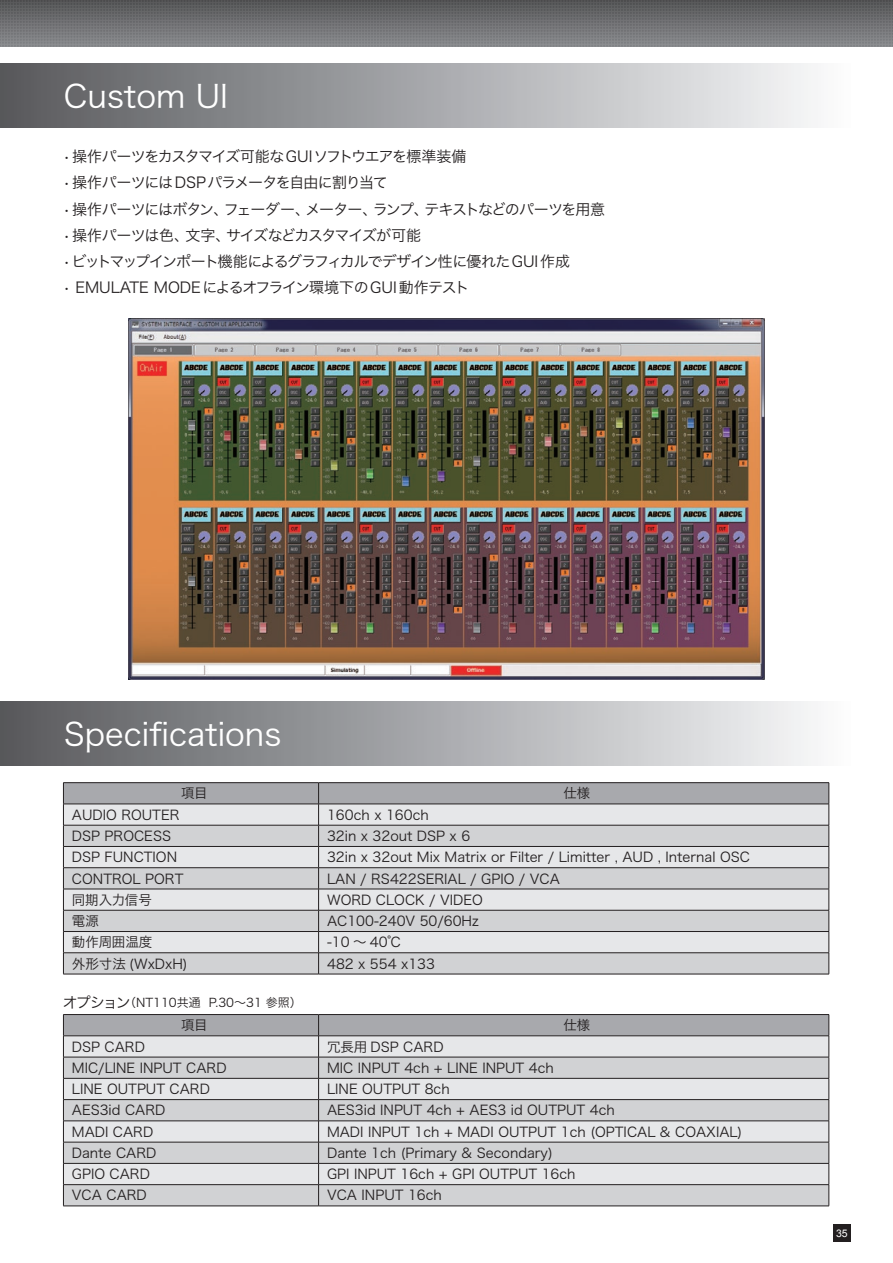
<style>
.page{position:relative;width:893px;height:1263px;background:#fff}
.page>*{position:absolute;margin:0;border:0;box-sizing:border-box;transform-origin:0 0}
.t1{font:31.5px "Hira Kaku Pro W3";color:#fff}
.t2{font:15px "Hira Kaku Pro W3";letter-spacing:-.06em;color:#231f20}
.t3{font:15px "Hira Kaku Pro W3";color:#231f20}
.t4{font:13.5px "Hira Kaku Pro W3";color:#231f20}
.t5{font:13.5px "Hira Kaku Pro N W3";color:#231f20}
.t6{font:12px "Hira Kaku Pro W3";color:#231f20}
.t7{font:10.5px "Arial";color:#fff}
.s1{font-size:15px}
</style>
<div class="page">
<div style="left:833px;top:1225px;width:17px;height:17px;background:#231f20"></div>
<div style="left:0;top:0;width:893px;height:47px;background:linear-gradient(to bottom,#555556,#8a8b8f)"></div>
<img style="left:128px;top:319px;width:637px;height:360px">
<div style="left:0;top:64px;width:850px;height:64px;background:linear-gradient(to right,#57585c,#f9fafc)"></div>
<div style="left:0;top:702px;width:850px;height:63px;background:linear-gradient(to right,#57585c,#f9fafc)"></div>
<hr style="left:63px;top:782px;width:256px;height:1px;background:#231f20">
<hr style="left:319px;top:782px;width:510px;height:1px;background:#231f20">
<svg style="left:63px;top:783px;width:767px;height:191px;background:#cccdcf"></svg>
<hr style="left:63px;top:974px;width:256px;height:1px;background:#231f20">
<hr style="left:319px;top:974px;width:510px;height:1px;background:#231f20">
<svg style="left:63px;top:1014px;width:767px;height:192px;background:#cccccf"></svg>
<hr style="left:63px;top:1206px;width:256px;height:1px;background:#231f20">
<hr style="left:319px;top:1206px;width:510px;height:1px;background:#231f20">
<h1 class="t1" style="left:64px;top:68px;width:166px">Custom UI</h1>
<p class="t2" style="left:63px;top:143px;width:405px">• 操作パーツをカスタマイズ可能なGUIソフトウエアを標準装備</p>
<p class="t2" style="left:63px;top:169px;width:326px">• 操作パーツにはDSPパラメータを自由に割り当て</p>
<p class="t2" style="left:63px;top:196px;width:543px">• 操作パーツにはボタン、フェーダー、メーター、ランプ、テキストなどのパーツを用意</p>
<p class="t2" style="left:63px;top:222px;width:359px">• 操作パーツは色、文字、サイズなどカスタマイズが可能</p>
<p class="t2" style="left:63px;top:248px;width:508px">•ビットマップインポート機能によるグラフィカルでデザイン性に優れた GUI 作成</p>
<p class="t3" style="left:63px;top:274px;width:408px">• EMULATE MODEによるオフライン環境下のGUI動作テスト</p>
<h1 class="t1" style="left:64px;top:706px;width:219px">Specifications</h1>
<p class="t5" style="left:181px;top:781px;width:28px">項目</p>
<p class="t5" style="left:563px;top:781px;width:28px">仕様</p>
<p class="t5" style="left:72px;top:803px;width:109px">AUDIO ROUTER</p>
<p class="t5" style="left:327px;top:803px;width:103px">160ch x 160ch</p>
<p class="t5" style="left:72px;top:824px;width:101px">DSP PROCESS</p>
<p class="t5" style="left:327px;top:824px;width:145px">32in x 32out DSP x 6</p>
<p class="t5" style="left:72px;top:845px;width:107px">DSP FUNCTION</p>
<p class="t5" style="left:327px;top:845px;width:424px">32in x 32out Mix Matrix or Filter / Limitter , AUD , Internal OSC</p>
<p class="t5" style="left:72px;top:866px;width:113px">CONTROL PORT</p>
<p class="t4" style="left:327px;top:866px;width:234px">LAN / RS422SERIAL / GPIO / VCA</p>
<p class="t5" style="left:72px;top:888px;width:82px">同期入力信号</p>
<p class="t4" style="left:327px;top:888px;width:157px">WORD CLOCK / VIDEO</p>
<p class="t5" style="left:72px;top:909px;width:28px">電源</p>
<p class="t4" style="left:327px;top:909px;width:153px">AC100-240V 50/60Hz</p>
<p class="t5" style="left:72px;top:930px;width:82px">動作周囲温度</p>
<p class="t4" style="left:327px;top:930px;width:75px">-10 ～ 40℃</p>
<p class="t5" style="left:72px;top:951px;width:117px">外形寸法 (WxDxH)</p>
<p class="t4" style="left:327px;top:951px;width:109px">482 x 554 x133</p>
<p class="t6" style="left:63px;top:992px;width:241px"><span class="s1">オプション</span>（NT110共通 P.30〜31 参照）</p>
<p class="t4" style="left:181px;top:1013px;width:28px">項目</p>
<p class="t4" style="left:563px;top:1013px;width:28px">仕様</p>
<p class="t4" style="left:72px;top:1034px;width:75px">DSP CARD</p>
<p class="t4" style="left:327px;top:1034px;width:118px">冗長用 DSP CARD</p>
<p class="t4" style="left:72px;top:1056px;width:156px">MIC/LINE INPUT CARD</p>
<p class="t4" style="left:327px;top:1056px;width:228px">MIC INPUT 4ch + LINE INPUT 4ch</p>
<p class="t4" style="left:72px;top:1077px;width:140px">LINE OUTPUT CARD</p>
<p class="t4" style="left:327px;top:1077px;width:124px">LINE OUTPUT 8ch</p>
<p class="t4" style="left:72px;top:1098px;width:95px">AES3id CARD</p>
<p class="t4" style="left:327px;top:1098px;width:289px">AES3id INPUT 4ch + AES3 id OUTPUT 4ch</p>
<p class="t4" style="left:72px;top:1119px;width:83px">MADI CARD</p>
<p class="t4" style="left:327px;top:1119px;width:417px">MADI INPUT 1ch + MADI OUTPUT 1ch (OPTICAL &amp; COAXIAL)</p>
<p class="t4" style="left:72px;top:1141px;width:86px">Dante CARD</p>
<p class="t4" style="left:327px;top:1141px;width:227px">Dante 1ch (Primary &amp; Secondary)</p>
<p class="t4" style="left:72px;top:1162px;width:80px">GPIO CARD</p>
<p class="t4" style="left:327px;top:1162px;width:250px">GPI INPUT 16ch + GPI OUTPUT 16ch</p>
<p class="t4" style="left:72px;top:1183px;width:76px">VCA CARD</p>
<p class="t4" style="left:327px;top:1183px;width:116px">VCA INPUT 16ch</p>
<p class="t7" style="left:836px;top:1226px;width:13px">35</p>
</div>
